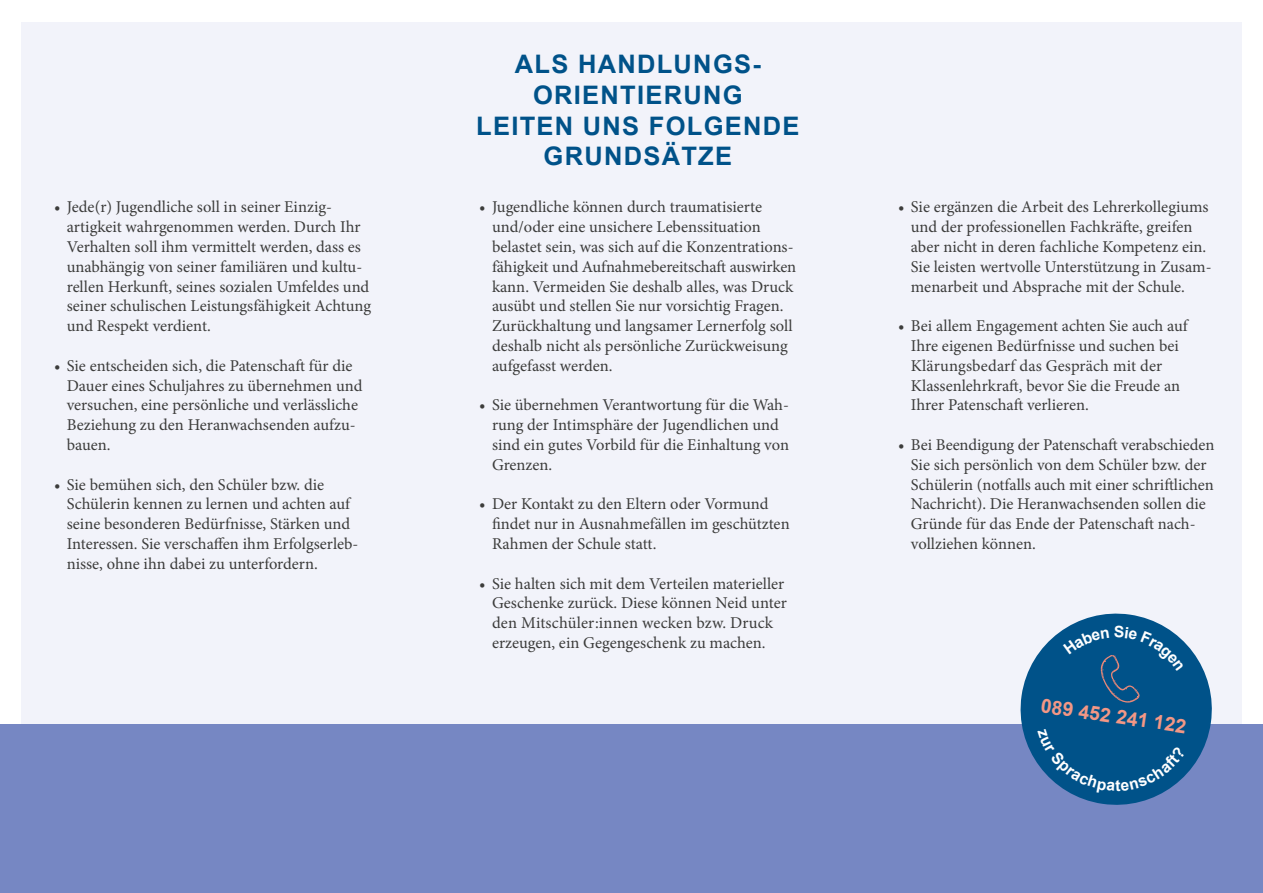
<style>
.page{position:relative;width:1263px;height:893px;background:#fff}
.page>*{position:absolute;margin:0;border:0;box-sizing:border-box;transform-origin:0 0}
.t1{font:700 25.5px/30.6px "Arial";letter-spacing:.05em;color:#005289;text-align:center}
.t2{font:700 19.5px "Arial";color:#f39785}
.t3{font:16.5px/19.8px "Minion Pro";color:#3c3c3b}
</style>
<div class="page">
<div style="left:21px;top:22px;width:1221px;height:711px;background:#f2f3fa"></div>
<div style="left:0;top:724px;width:1263px;height:169px;background:#7687c3"></div>
<svg style="left:1020px;top:613px;width:192px;height:192px"></svg>
<p class="t3" style="left:67px;top:197px;width:306px;text-indent:-13px">• Jede(r) Jugendliche soll in seiner Einzig&shy;artigkeit wahrgenommen werden. Durch Ihr Verhalten soll ihm vermittelt werden, dass es unabhängig von seiner familiären und kultu&shy;rellen Herkunft, seines sozialen Umfeldes und seiner schulischen Leistungsfähigkeit Achtung und Respekt verdient.</p>
<p class="t3" style="left:67px;top:356px;width:297px;text-indent:-13px">• Sie entscheiden sich, die Patenschaft für die Dauer eines Schuljahres zu übernehmen und versuchen, eine persönliche und verlässliche Beziehung zu den Heranwachsenden aufzu&shy;bauen.</p>
<p class="t3" style="left:67px;top:475px;width:293px;text-indent:-13px">• Sie bemühen sich, den Schüler bzw. die Schülerin kennen zu lernen und achten auf seine besonderen Bedürfnisse, Stärken und Interessen. Sie verschaffen ihm Erfolgserleb&shy;nisse, ohne ihn dabei zu unterfordern.</p>
<h1 class="t1" style="left:476px;top:50px;width:325px">ALS HANDLUNGS-<br>ORIENTIERUNG<br>LEITEN UNS FOLGENDE<br>GRUNDSÄTZE</h1>
<p class="t3" style="left:492px;top:197px;width:306px;text-indent:-13px">• Jugendliche können durch traumatisierte und/oder eine unsichere Lebenssituation belastet sein, was sich auf die Konzentrations&shy;fähigkeit und Aufnahmebereitschaft auswirken kann. Vermeiden Sie deshalb alles, was Druck ausübt und stellen Sie nur vorsichtig Fragen.<br>Zurückhaltung und langsamer Lernerfolg soll deshalb nicht als persönliche Zurückweisung aufgefasst werden.</p>
<p class="t3" style="left:492px;top:395px;width:298px;text-indent:-13px">• Sie übernehmen Verantwortung für die Wah&shy;rung der Intimsphäre der Jugendlichen und sind ein gutes Vorbild für die Einhaltung von Grenzen.</p>
<p class="t3" style="left:492px;top:494px;width:299px;text-indent:-13px">• Der Kontakt zu den Eltern oder Vormund findet nur in Ausnahmefällen im geschützten<br>Rahmen der Schule statt.</p>
<p class="t3" style="left:492px;top:574px;width:296px;text-indent:-13px">• Sie halten sich mit dem Verteilen materieller Geschenke zurück. Diese können Neid unter den Mitschüler:innen wecken bzw. Druck erzeugen, ein Gegengeschenk zu machen.</p>
<p class="t3" style="left:911px;top:197px;width:302px;text-indent:-13px">• Sie ergänzen die Arbeit des Lehrerkollegiums und der professionellen Fachkräfte, greifen aber nicht in deren fachliche Kompetenz ein.<br>Sie leisten wertvolle Unterstützung in Zusam&shy;menarbeit und Absprache mit der Schule.</p>
<p class="t3" style="left:911px;top:316px;width:278px;text-indent:-13px">• Bei allem Engagement achten Sie auch auf Ihre eigenen Bedürfnisse und suchen bei Klärungsbedarf das Gespräch mit der Klassenlehrkraft, bevor Sie die Freude an Ihrer Patenschaft verlieren.</p>
<p class="t3" style="left:911px;top:435px;width:305px;text-indent:-13px">• Bei Beendigung der Patenschaft verabschieden Sie sich persönlich von dem Schüler bzw. der Schülerin (notfalls auch mit einer schriftlichen Nachricht). Die Heranwachsenden sollen die Gründe für das Ende der Patenschaft nach&shy;vollziehen können.</p>
<p class="t2" style="left:1043px;top:693px;width:148px;rotate:8deg">089 452 241 122</p>
</div>
